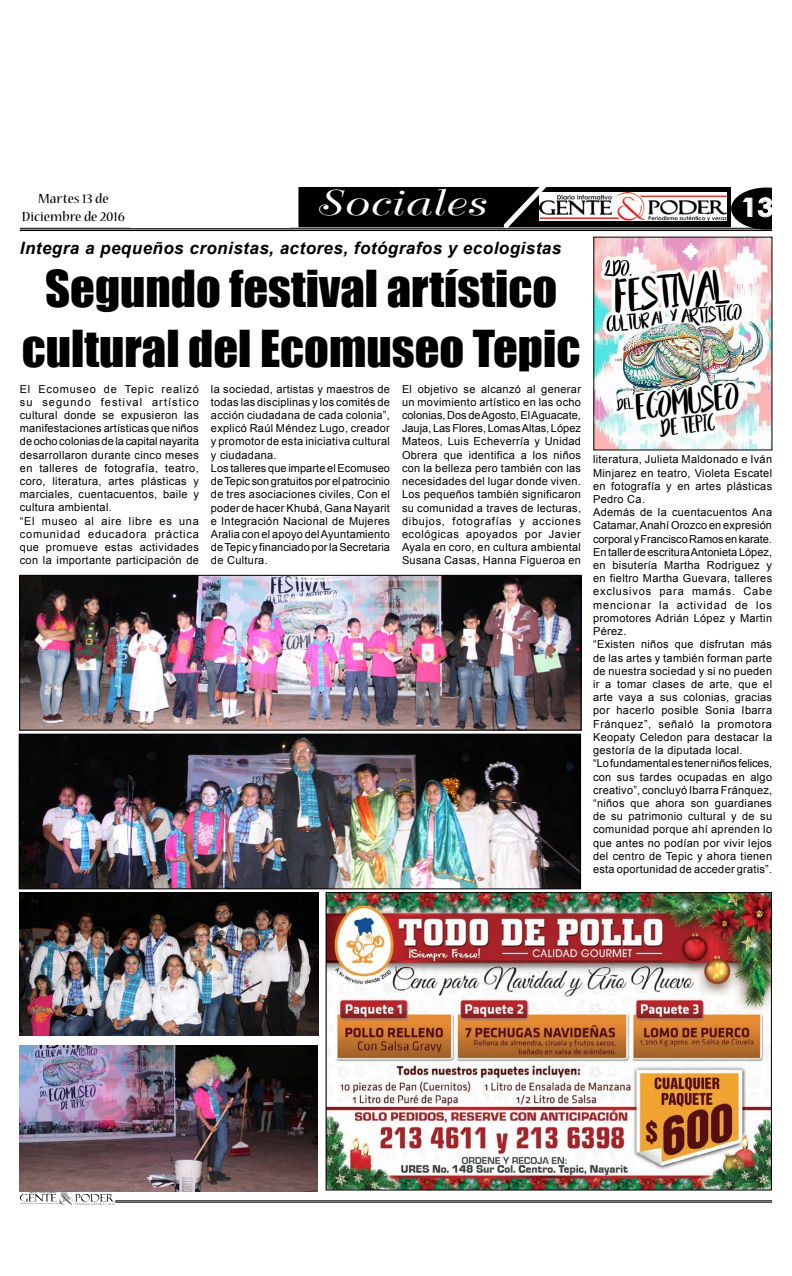
<style>
.page{position:relative;width:792px;height:1276px;background:#fff}
.page>*{position:absolute;margin:0;border:0;box-sizing:border-box;transform-origin:0 0}
.t1{font:46.7px/59.9px "Impact";color:#000;text-align:center;scale:1.04 1}
.t2{font:35.5px "Bellevue";letter-spacing:.03em;color:#fff;scale:1.34 1}
.t3{font:700 25.2px "Century Gothic";color:#fff;scale:1.14 1}
.t4{font:italic 700 17px "Arial";letter-spacing:.03em;color:#000}
.t5{font:condensed 14.6px/17.6px "Nueva Std";color:#000;text-align:center;scale:1.32 1}
.t6{font:11px/13.2px "Arial";letter-spacing:.03em;color:#000}
</style>
<div class="page">
<svg style="left:731px;top:187px;width:41px;height:41px"></svg>
<svg style="left:20px;top:227px;width:107px;height:5px"></svg>
<hr style="left:20px;top:228px;width:752px;height:1px;background:#000">
<hr style="left:20px;top:229px;width:752px;height:2px;background:#000">
<hr style="left:115px;top:1200px;width:657px;height:1px;background:#000">
<hr style="left:115px;top:1201px;width:657px;height:1px;background:#000">
<img style="left:58px;top:1191px;width:14px;height:11px">
<div style="left:299px;top:188px;width:431px;height:39px;background:#000"></div>
<div style="left:298px;top:187px;width:433px;height:40px;border:1px solid #000"></div>
<svg style="left:499px;top:187px;width:53px;height:45px"></svg>
<img style="left:539px;top:193px;width:188px;height:28px">
<img style="left:328px;top:894px;width:442px;height:294px">
<div style="left:326px;top:892px;width:446px;height:298px;border:1px solid #000"></div>
<img style="left:595px;top:239px;width:175px;height:209px">
<img style="left:21px;top:577px;width:559px;height:151px">
<div style="left:19px;top:575px;width:563px;height:155px;border:1px solid #000"></div>
<img style="left:21px;top:735px;width:558px;height:152px">
<div style="left:19px;top:733px;width:562px;height:156px;border:1px solid #000"></div>
<img style="left:20px;top:892px;width:299px;height:143px">
<img style="left:20px;top:1045px;width:297px;height:146px">
<h3 class="t5" style="left:22px;top:191px;width:80px">Martes 13 de<br>Diciembre de 2016</h3>
<h2 class="t2" style="left:313px;top:183px;width:128px">Sociales</h2>
<h3 class="t4" style="left:20px;top:237px;width:543px">Integra a pequeños cronistas, actores, fotógrafos y ecologistas</h3>
<h1 class="t1" style="left:22px;top:257px;width:539px">Segundo festival artístico cultural del Ecomuseo Tepic</h1>
<p class="t6" style="left:20px;top:382px;width:181px">El Ecomuseo de Tepic realizó su segundo festival artístico cultural donde se expusieron las manifestaciones artísticas que niños de ocho colonias de la capital nayarita desarrollaron durante cinco meses en talleres de fotografía, teatro, coro, literatura, artes plásticas y marciales, cuentacuentos, baile y cultura ambiental.<br>“El museo al aire libre es una comunidad educadora práctica que promueve estas actividades con la importante participación de</p>
<p class="t6" style="left:211px;top:382px;width:181px">la sociedad, artistas y maestros de todas las disciplinas y los comités de acción ciudadana de cada colonia”, explicó Raúl Méndez Lugo, creador y promotor de esta iniciativa cultural y ciudadana.<br>Los talleres que imparte el Ecomuseo de Tepic son gratuitos por el patrocinio de tres asociaciones civiles, Con el poder de hacer Khubá, Gana Nayarit e Integración Nacional de Mujeres Aralia con el apoyo del Ayuntamiento de Tepic y financiado por la Secretaria de Cultura.</p>
<p class="t6" style="left:402px;top:382px;width:181px;text-align:justify">El objetivo se alcanzó al generar un movimiento artístico en las ocho colonias, Dos de Agosto, El Aguacate, Jauja, Las Flores, Lomas Altas, López Mateos, Luis Echeverría y Unidad Obrera que identifica a los niños con la belleza pero también con las necesidades del lugar donde viven.<br>Los pequeños también significaron su comunidad a traves de lecturas, dibujos, fotografías y acciones ecológicas apoyados por Javier Ayala en coro, en cultura ambiental Susana Casas, Hanna Figueroa en</p>
<h3 class="t3" style="left:741px;top:188px;width:30px">13</h3>
<p class="t6" style="left:593px;top:453px;width:181px">literatura, Julieta Maldonado e Iván<br>Minjarez en teatro, Violeta Escatel en fotografía y en artes plásticas<br>Pedro Ca.<br>Además de la cuentacuentos Ana<br>Catamar, Anahí Orozco en expresión corporal y Francisco Ramos en karate.<br>En taller de escritura Antonieta López, en bisutería Martha Rodriguez y en fieltro Martha Guevara, talleres exclusivos para mamás. Cabe mencionar la actividad de los promotores Adrián López y Martin<br>Pérez.<br>“Existen niños que disfrutan más de las artes y también forman parte de nuestra sociedad y si no pueden ir a tomar clases de arte, que el arte vaya a sus colonias, gracias por hacerlo posible Sonia Ibarra<br>Fránquez”, señaló la promotora<br>Keopaty Celedon para destacar la gestoría de la diputada local.<br>“Lo fundamental es tener niños felices, con sus tardes ocupadas en algo creativo”, concluyó Ibarra Fránquez, “niños que ahora son guardianes de su patrimonio cultural y de su comunidad porque ahí aprenden lo que antes no podían por vivir lejos del centro de Tepic y ahora tienen esta oportunidad de acceder gratis”.</p>
</div>
